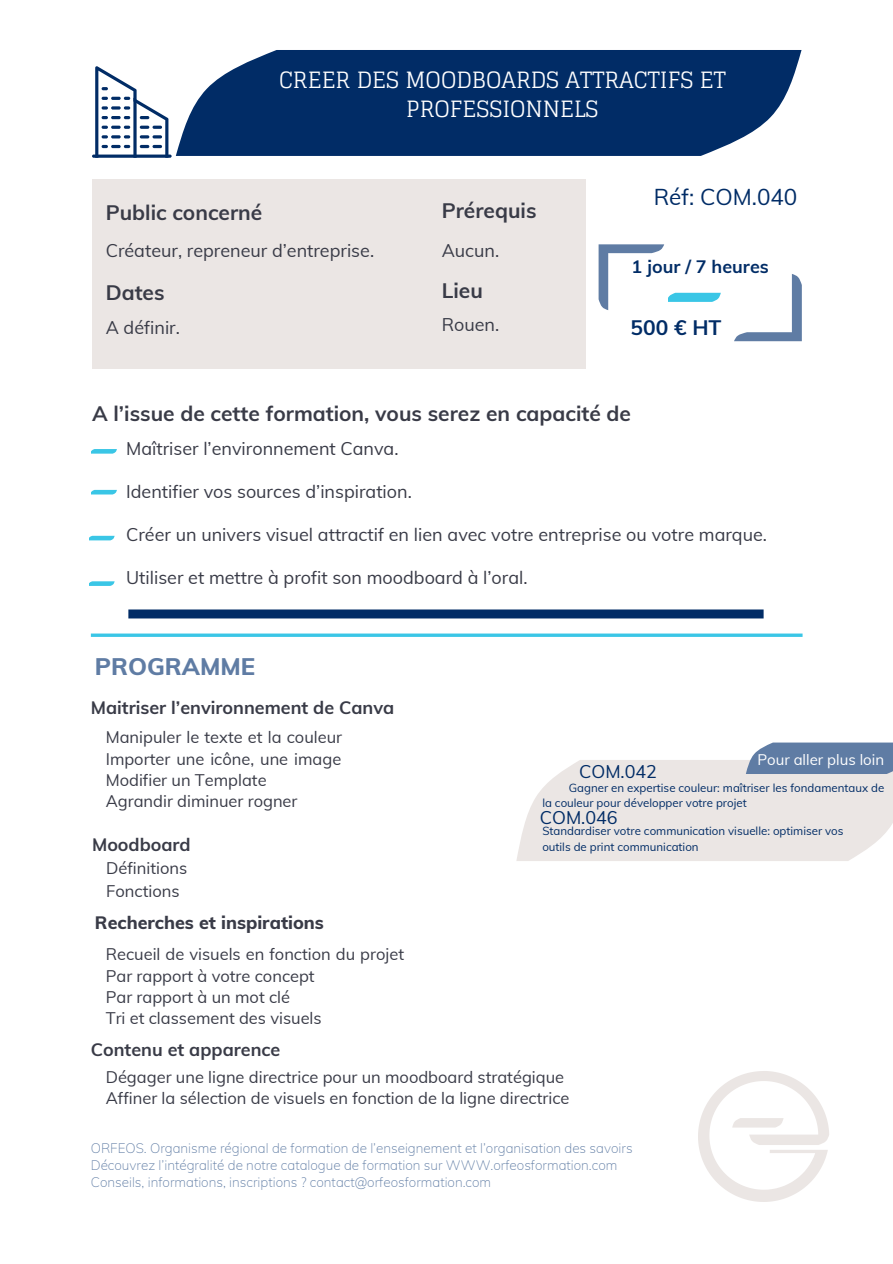
<style>
.page{position:relative;width:893px;height:1264px;background:#fff}
.page>*{position:absolute;margin:0;border:0;box-sizing:border-box;transform-origin:0 0}
.t1{font:800 24px "Muli";color:#5f7ca4}
.t2{font:22.5px/29.2px "Glegoo";color:#fff;text-align:center}
.t3{font:22.5px "Muli";color:#012c66}
.t4{font:700 21px "Muli";color:#393b47}
.t5{font:700 21px "Muli";color:#012c66}
.t6{font:18px "Muli";color:#393b47}
.t7{font:700 18px "Muli";color:#393b47}
.t8{font:800 18px "Muli";color:#393b47}
.t9{font:18px "Muli";color:#012c66}
.t10{font:700 18px "Muli";color:#012c66}
.t11{font:16.5px/21.3px "Muli";color:#393b47}
.t12{font:15px "Muli";color:#fff}
.t13{font:200 13.5px/16.8px "Muli";color:#5f7ca4}
.t14{font:11.55px/15.1px "Muli";color:#012c66}
</style>
<div class="page">
<svg style="left:176px;top:50px;width:625px;height:106px;fill:#012c66"></svg>
<div style="left:128px;top:609px;width:635px;height:9px;background:#012c66"></div>
<svg style="left:91px;top:633px;width:711px;height:4px;fill:#42c8e7"></svg>
<svg style="left:91px;top:449px;width:26px;height:4px"></svg>
<svg style="left:91px;top:490px;width:26px;height:4px"></svg>
<svg style="left:89px;top:536px;width:26px;height:4px"></svg>
<svg style="left:734px;top:274px;width:67px;height:67px"></svg>
<svg style="left:92px;top:154px;width:80px;height:4px"></svg>
<svg style="left:95px;top:66px;width:73px;height:92px"></svg>
<div style="left:92px;top:179px;width:493px;height:190px;background:#ebe6e4"></div>
<svg style="left:598px;top:244px;width:122px;height:66px"></svg>
<svg style="left:89px;top:581px;width:26px;height:5px"></svg>
<svg style="left:516px;top:742px;width:376px;height:119px"></svg>
<svg style="left:698px;top:1071px;width:131px;height:130px"></svg>
<h2 class="t2" style="left:279px;top:66px;width:448px">CREER DES MOODBOARDS ATTRACTIFS ET<br>PROFESSIONNELS</h2>
<p class="t4" style="left:106px;top:199px;width:158px">Public concerné</p>
<p class="t4" style="left:441px;top:197px;width:96px">Prérequis</p>
<h2 class="t3" style="left:653px;top:182px;width:145px">Réf: COM.040</h2>
<p class="t6" style="left:106px;top:239px;width:270px">Créateur, repreneur d’entreprise.</p>
<p class="t4" style="left:106px;top:279px;width:60px">Dates</p>
<p class="t6" style="left:441px;top:239px;width:59px">Aucun.</p>
<p class="t4" style="left:441px;top:277px;width:43px">Lieu</p>
<p class="t10" style="left:631px;top:255px;width:139px">1 jour / 7 heures</p>
<p class="t6" style="left:441px;top:313px;width:59px">Rouen.</p>
<p class="t6" style="left:106px;top:316px;width:76px">A définir.</p>
<p class="t5" style="left:630px;top:313px;width:92px">500 € HT</p>
<p class="t4" style="left:92px;top:400px;width:540px">A l’issue de cette formation, vous serez en capacité de</p>
<p class="t6" style="left:126px;top:437px;width:274px">Maîtriser l’environnement Canva.</p>
<p class="t6" style="left:126px;top:480px;width:287px">Identifier vos sources d’inspiration.</p>
<p class="t6" style="left:126px;top:522px;width:642px">Créer un univers visuel attractif en lien avec votre entreprise ou votre marque.</p>
<p class="t6" style="left:126px;top:565px;width:403px">Utiliser et mettre à profit son moodboard à l’oral.</p>
<h1 class="t1" style="left:95px;top:650px;width:162px">PROGRAMME</h1>
<p class="t7" style="left:91px;top:696px;width:305px">Maitriser l’environnement de Canva</p>
<p class="t11" style="left:106px;top:726px;width:238px">Manipuler le texte et la couleur<br>Importer une icône, une image<br>Modifier un Template<br>Agrandir diminuer rogner</p>
<p class="t7" style="left:92px;top:832px;width:100px">Moodboard</p>
<p class="t11" style="left:106px;top:856px;width:83px;line-height:22.5px">Définitions<br>Fonctions</p>
<p class="t8" style="left:95px;top:910px;width:230px">Recherches et inspirations</p>
<p class="t11" style="left:106px;top:943px;width:300px">Recueil de visuels en fonction du projet<br>Par rapport à votre concept<br>Par rapport à un mot clé<br>Tri et classement des visuels</p>
<p class="t7" style="left:91px;top:1037px;width:191px">Contenu et apparence</p>
<p class="t12" style="left:757px;top:750px;width:128px">Pour aller plus loin</p>
<p class="t14" style="left:542px;top:779px;width:343px;text-indent:26px">Gagner en expertise couleur: maîtriser les fondamentaux de la couleur pour développer votre projet</p>
<p class="t14" style="left:542px;top:822px;width:303px;line-height:16.2px">Standardiser votre communication visuelle: optimiser vos outils de print communication</p>
<p class="t9" style="left:579px;top:760px;width:79px">COM.042</p>
<p class="t9" style="left:540px;top:806px;width:79px">COM.046</p>
<p class="t11" style="left:106px;top:1065px;width:465px">Dégager une ligne directrice pour un moodboard stratégique<br>Affiner la sélection de visuels en fonction de la ligne directrice</p>
<p class="t13" style="left:91px;top:1139px;width:543px">ORFEOS. Organisme régional de formation de l’enseignement et l’organisation des savoirs<br>Découvrez l’intégralité de notre catalogue de formation sur WWW.orfeosformation.com<br>Conseils, informations, inscriptions ? contact@orfeosformation.com</p>
</div>
